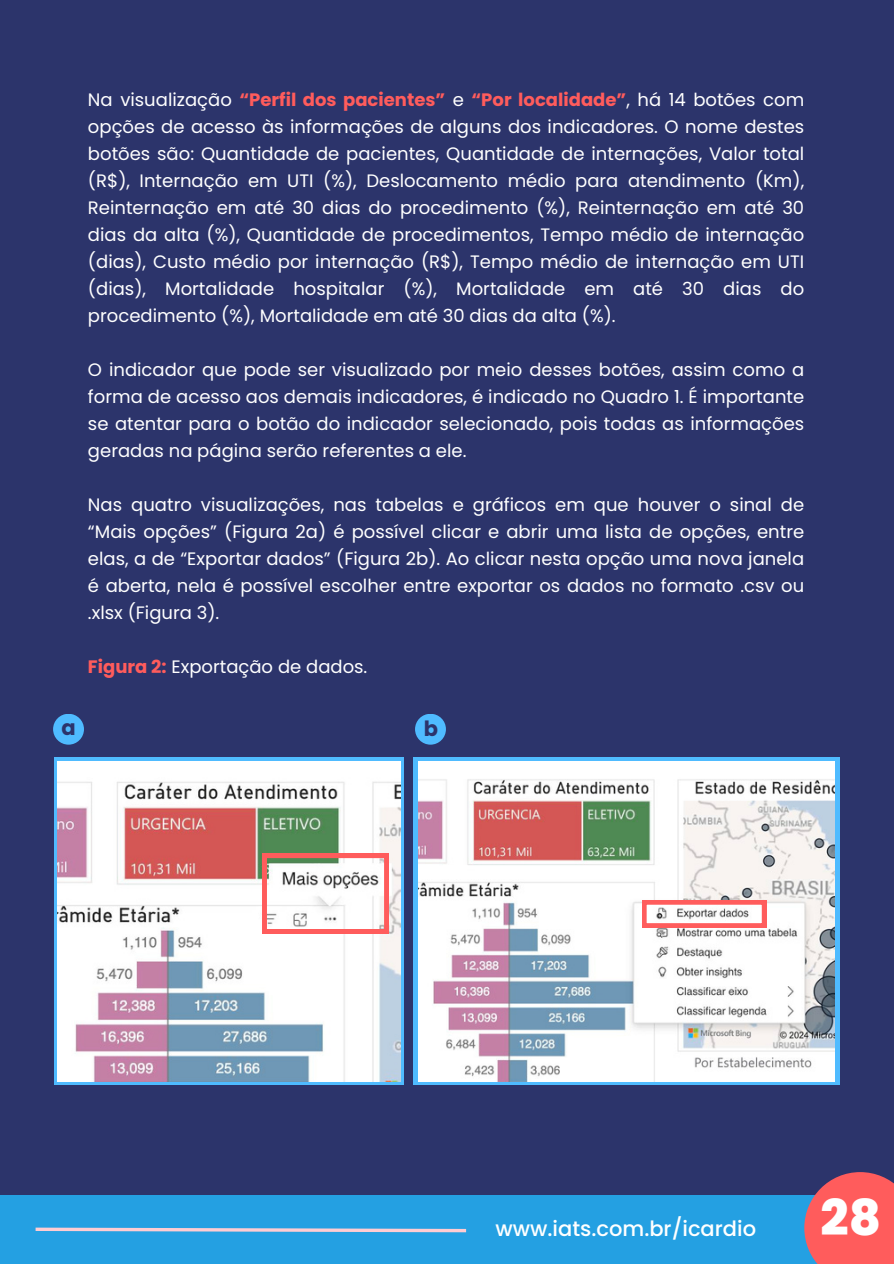
<style>
.page{position:relative;width:894px;height:1264px;background:#fff}
.page>*{position:absolute;margin:0;border:0;box-sizing:border-box;transform-origin:0 0}
.t1{font:800 49.5px "Poppins";color:#fff}
.t2{font:500 21px "Poppins";color:#fff}
.t3{font:700 21px "Poppins";color:#2c346b}
.t4{font:18px/27px "Poppins";color:#fff;text-align:justify}
.s1{font-weight:700;color:#ff5c5c}
</style>
<div class="page">
<div style="left:0;top:0;width:893px;height:1263px;background:#2c346b"></div>
<div style="left:0;top:1195px;width:893px;height:68px;background:#24a0e2"></div>
<svg style="left:35px;top:1227px;width:432px;height:6px"></svg>
<div style="left:804px;top:1172px;width:89px;height:91px;background:#ff5c5c"></div>
<svg style="left:54px;top:757px;width:350px;height:327px;background:#69bff8"></svg>
<img style="left:58px;top:761px;width:342px;height:320px">
<svg style="left:413px;top:757px;width:426px;height:327px;background:#5fbffb"></svg>
<img style="left:418px;top:761px;width:416px;height:320px">
<svg style="left:262px;top:853px;width:126px;height:80px;background:#ebd0ce"></svg>
<svg style="left:642px;top:900px;width:123px;height:27px;background:#efb4b4"></svg>
<div style="left:53px;top:713px;width:31px;height:31px;background:#4fbbff;border-radius:50%"></div>
<div style="left:415px;top:713px;width:31px;height:31px;background:#4fbbff;border-radius:50%"></div>
<p class="t4" style="left:88px;top:86px;width:717px">Na visualização <span class="s1">“Perfil dos pacientes”</span> e <span class="s1">“Por localidade”</span>, há 14 botões com opções de acesso às informações de alguns dos indicadores. O nome destes botões são: Quantidade de pacientes, Quantidade de internações, Valor total (R$), Internação em UTI (%), Deslocamento médio para atendimento (Km), Reinternação em até 30 dias do procedimento (%), Reinternação em até 30 dias da alta (%), Quantidade de procedimentos, Tempo médio de internação (dias), Custo médio por internação (R$), Tempo médio de internação em UTI (dias), Mortalidade hospitalar (%), Mortalidade em até 30 dias do procedimento (%), Mortalidade em até 30 dias da alta (%).</p>
<p class="t4" style="left:88px;top:356px;width:717px">O indicador que pode ser visualizado por meio desses botões, assim como a forma de acesso aos demais indicadores, é indicado no Quadro 1. É importante se atentar para o botão do indicador selecionado, pois todas as informações geradas na página serão referentes a ele.</p>
<p class="t4" style="left:88px;top:491px;width:717px">Nas quatro visualizações, nas tabelas e gráficos em que houver o sinal de “Mais opções” (Figura 2a) é possível clicar e abrir uma lista de opções, entre elas, a de “Exportar dados” (Figura 2b). Ao clicar nesta opção uma nova janela é aberta, nela é possível escolher entre exportar os dados no formato .csv ou .xlsx (Figura 3).</p>
<p class="t4" style="left:88px;top:653px;width:281px"><span class="s1">Figura 2:</span> Exportação de dados.</p>
<p class="t3" style="left:61px;top:713px;width:16px">a</p>
<p class="t3" style="left:423px;top:714px;width:16px">b</p>
<p class="t2" style="left:495px;top:1213px;width:262px">www.iats.com.br/icardio</p>
<h1 class="t1" style="left:820px;top:1182px;width:62px">28</h1>
</div>
